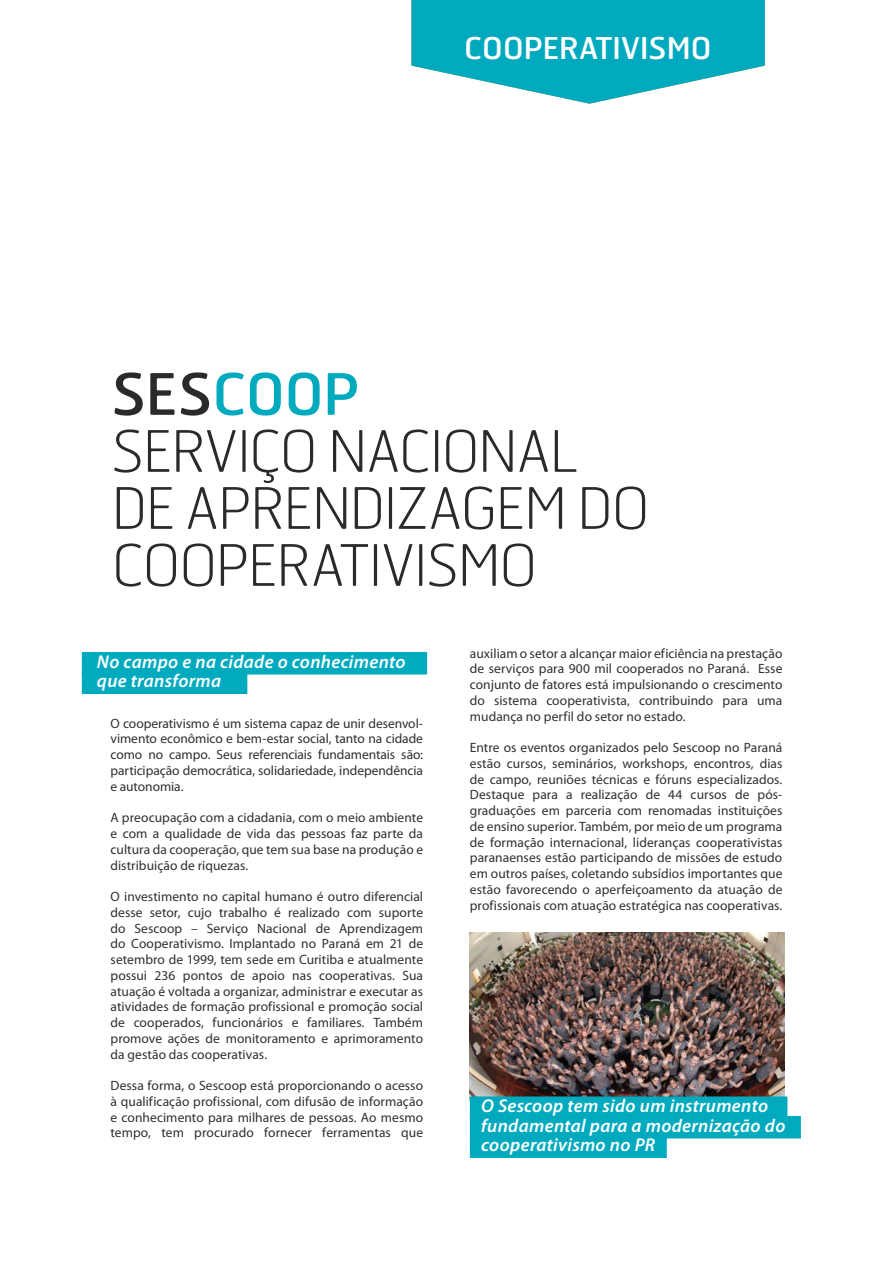
<style>
.page{position:relative;width:893px;height:1263px;background:#fff}
.page>*{position:absolute;margin:0;border:0;box-sizing:border-box;transform-origin:0 0}
.t1{font:100 57px/57px "Hermes";letter-spacing:-.025em;color:#2b292a}
.t2{font:30px "Hermes";color:#fff}
.t3{font:italic 600 18.6px/19.5px "Myriad Pro";letter-spacing:.015em;color:#fff}
.t4{font:13.5px/15.8px "Myriad Pro";letter-spacing:.005em;color:#312f30;text-align:justify}
.s1{font-weight:400}
.s2{font-weight:400;color:#00aabe}
</style>
<div class="page">
<svg style="left:411px;top:0;width:354px;height:104px"></svg>
<div style="left:82px;top:652px;width:345px;height:22px;background:#00aabe"></div>
<div style="left:82px;top:671px;width:165px;height:23px;background:#00aabe"></div>
<img style="left:470px;top:932px;width:314px;height:164px">
<div style="left:470px;top:1096px;width:317px;height:23px;background:#00aabe"></div>
<div style="left:470px;top:1116px;width:331px;height:22px;background:#00aabe"></div>
<div style="left:470px;top:1135px;width:197px;height:23px;background:#00aabe"></div>
<h2 class="t2" style="left:464px;top:29px;width:249px">COOPERATIVISMO</h2>
<h1 class="t1" style="left:112px;top:364px;width:540px"><span class="s1">SES</span> <span class="s2">COOP<br></span>SERVIÇO NACIONAL<br>DE APRENDIZAGEM DO<br>COOPERATIVISMO</h1>
<h3 class="t3" style="left:97px;top:651px;width:310px">No campo e na cidade o conhecimento que transforma</h3>
<p class="t4" style="left:111px;top:715px;width:314px">O cooperativismo é um sistema capaz de unir desenvol&shy;vimento econômico e bem-estar social, tanto na cidade como no campo. Seus referenciais fundamentais são: participação democrática, solidariedade, independência e autonomia.</p>
<p class="t4" style="left:111px;top:810px;width:314px">A preocupação com a cidadania, com o meio ambiente e com a qualidade de vida das pessoas faz parte da cultura da cooperação, que tem sua base na produção e distribuição de riquezas.</p>
<p class="t4" style="left:111px;top:888px;width:314px">O investimento no capital humano é outro diferencial desse setor, cujo trabalho é realizado com suporte do Sescoop – Serviço Nacional de Aprendizagem do Cooperativismo. Implantado no Paraná em 21 de setembro de 1999, tem sede em Curitiba e atualmente possui 236 pontos de apoio nas cooperativas. Sua atuação é voltada a organizar, administrar e executar as atividades de formação profissional e promoção social de cooperados, funcionários e familiares. Também promove ações de monitoramento e aprimoramento da gestão das cooperativas.</p>
<p class="t4" style="left:111px;top:1077px;width:314px">Dessa forma, o Sescoop está proporcionando o acesso à qualificação profissional, com difusão de informação e conhecimento para milhares de pessoas. Ao mesmo tempo, tem procurado fornecer ferramentas que</p>
<p class="t4" style="left:470px;top:645px;width:314px">auxiliam o setor a alcançar maior eficiência na prestação de serviços para 900 mil cooperados no Paraná. Esse conjunto de fatores está impulsionando o crescimento do sistema cooperativista, contribuindo para uma mudança no perfil do setor no estado.</p>
<p class="t4" style="left:470px;top:739px;width:314px">Entre os eventos organizados pelo Sescoop no Paraná estão cursos, seminários, workshops, encontros, dias de campo, reuniões técnicas e fóruns especializados.<br>Destaque para a realização de 44 cursos de pós&shy;graduações em parceria com renomadas instituições de ensino superior. Também, por meio de um programa de formação internacional, lideranças cooperativistas paranaenses estão participando de missões de estudo em outros países, coletando subsídios importantes que estão favorecendo o aperfeiçoamento da atuação de profissionais com atuação estratégica nas cooperativas.</p>
<h3 class="t3" style="left:481px;top:1096px;width:306px">O Sescoop tem sido um instrumento fundamental para a modernização do cooperativismo no PR</h3>
</div>
